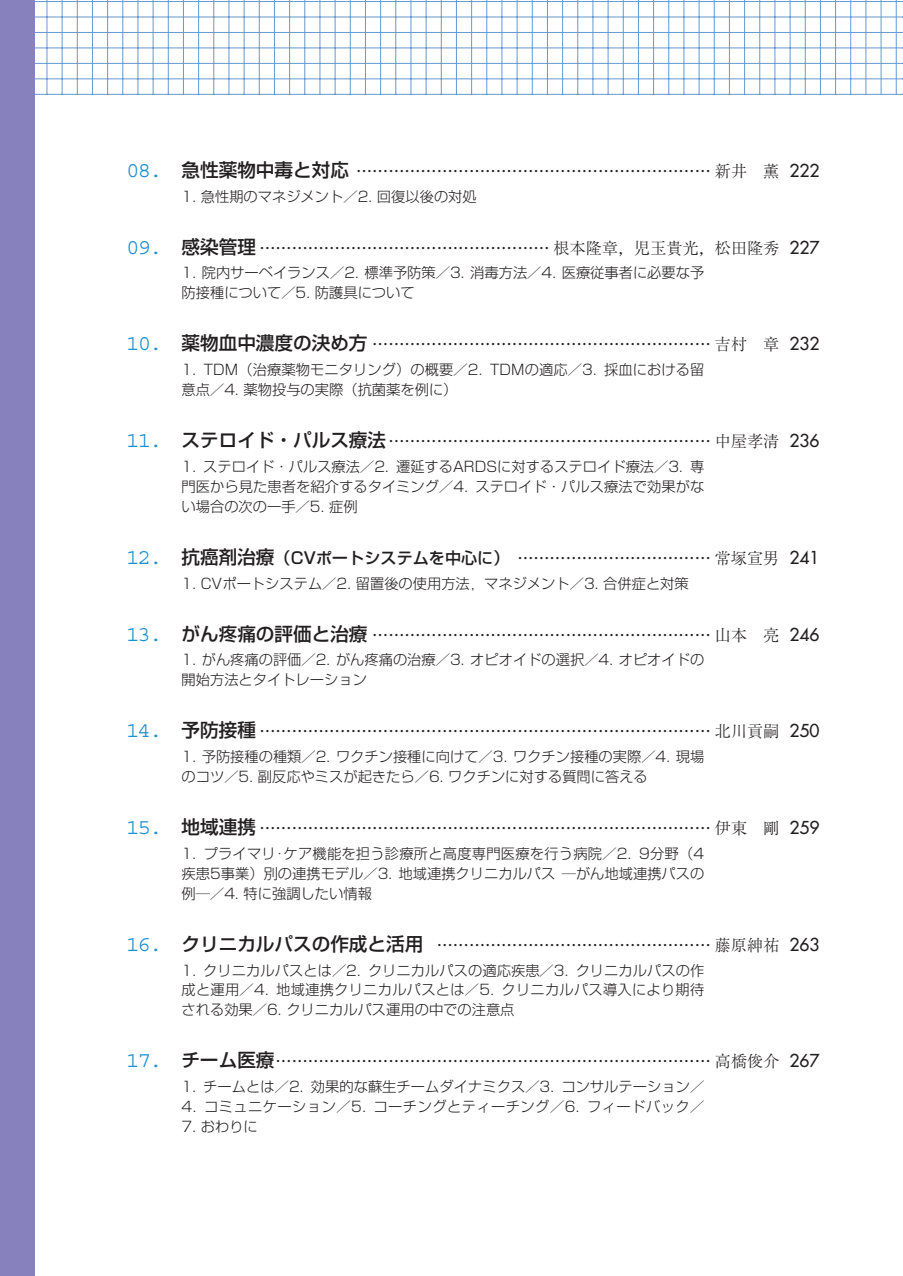
<style>
.page{position:relative;width:903px;height:1276px;background:#fff}
.page>*{position:absolute;margin:0;border:0;box-sizing:border-box;transform-origin:0 0}
.t1{font:300 16.1px "Ryumin";color:#231f20}
.t2{font:300 14.17px/19.8px "Shin Go";color:#231f20}
.t3{font:300 14.17px "Shin Go";letter-spacing:.03em;color:#231f20}
.s1{font-family:"Courier";font-weight:400;font-size:22.4px;color:#1d90d0}
.s2{font-family:"Shin Go";font-weight:500;font-size:18.55px}
.s3{font-family:"Futura";font-weight:400;font-size:17.32px}
.s4{font-family:"Shin Go";font-weight:500}
</style>
<div class="page">
<hr style="left:0;top:1px;width:903px;height:1px;background:#6599d1">
<hr style="left:0;top:17px;width:903px;height:1px;background:#6599d1">
<hr style="left:0;top:32px;width:903px;height:1px;background:#6599d1">
<hr style="left:0;top:47px;width:903px;height:1px;background:#6599d1">
<hr style="left:0;top:63px;width:903px;height:1px;background:#6599d1">
<hr style="left:0;top:78px;width:903px;height:1px;background:#6599d1">
<hr style="left:0;top:94px;width:903px;height:1px;background:#6599d1">
<hr style="left:46px;top:0;width:1px;height:95px;background:#6599d1">
<hr style="left:62px;top:0;width:1px;height:95px;background:#6599d1">
<hr style="left:77px;top:0;width:1px;height:95px;background:#6599d1">
<hr style="left:92px;top:0;width:1px;height:95px;background:#6599d1">
<hr style="left:107px;top:0;width:1px;height:95px;background:#6599d1">
<hr style="left:122px;top:0;width:1px;height:95px;background:#6599d1">
<hr style="left:137px;top:0;width:1px;height:95px;background:#6599d1">
<hr style="left:153px;top:0;width:1px;height:95px;background:#6599d1">
<hr style="left:168px;top:0;width:1px;height:95px;background:#6599d1">
<hr style="left:183px;top:0;width:1px;height:95px;background:#6599d1">
<hr style="left:198px;top:0;width:1px;height:95px;background:#6599d1">
<hr style="left:213px;top:0;width:1px;height:95px;background:#6599d1">
<hr style="left:228px;top:0;width:1px;height:95px;background:#6599d1">
<hr style="left:244px;top:0;width:1px;height:95px;background:#6599d1">
<hr style="left:259px;top:0;width:1px;height:95px;background:#6599d1">
<hr style="left:274px;top:0;width:1px;height:95px;background:#6599d1">
<hr style="left:289px;top:0;width:1px;height:95px;background:#6599d1">
<hr style="left:304px;top:0;width:1px;height:95px;background:#6599d1">
<hr style="left:319px;top:0;width:1px;height:95px;background:#6599d1">
<hr style="left:335px;top:0;width:1px;height:95px;background:#6599d1">
<hr style="left:350px;top:0;width:1px;height:95px;background:#6599d1">
<hr style="left:365px;top:0;width:1px;height:95px;background:#6599d1">
<hr style="left:380px;top:0;width:1px;height:95px;background:#6599d1">
<hr style="left:395px;top:0;width:1px;height:95px;background:#6599d1">
<hr style="left:410px;top:0;width:1px;height:95px;background:#6599d1">
<hr style="left:426px;top:0;width:1px;height:95px;background:#6599d1">
<hr style="left:441px;top:0;width:1px;height:95px;background:#6599d1">
<hr style="left:456px;top:0;width:1px;height:95px;background:#6599d1">
<hr style="left:471px;top:0;width:1px;height:95px;background:#6599d1">
<hr style="left:486px;top:0;width:1px;height:95px;background:#6599d1">
<hr style="left:501px;top:0;width:1px;height:95px;background:#6599d1">
<hr style="left:517px;top:0;width:1px;height:95px;background:#6599d1">
<hr style="left:532px;top:0;width:1px;height:95px;background:#6599d1">
<hr style="left:547px;top:0;width:1px;height:95px;background:#6599d1">
<hr style="left:562px;top:0;width:1px;height:95px;background:#6599d1">
<hr style="left:577px;top:0;width:1px;height:95px;background:#6599d1">
<hr style="left:592px;top:0;width:1px;height:95px;background:#6599d1">
<hr style="left:608px;top:0;width:1px;height:95px;background:#6599d1">
<hr style="left:623px;top:0;width:1px;height:95px;background:#6599d1">
<hr style="left:638px;top:0;width:1px;height:95px;background:#6599d1">
<hr style="left:653px;top:0;width:1px;height:95px;background:#6599d1">
<hr style="left:668px;top:0;width:1px;height:95px;background:#6599d1">
<hr style="left:683px;top:0;width:1px;height:95px;background:#6599d1">
<hr style="left:699px;top:0;width:1px;height:95px;background:#6599d1">
<hr style="left:714px;top:0;width:1px;height:95px;background:#6599d1">
<hr style="left:729px;top:0;width:1px;height:95px;background:#6599d1">
<hr style="left:744px;top:0;width:1px;height:95px;background:#6599d1">
<hr style="left:759px;top:0;width:1px;height:95px;background:#6599d1">
<hr style="left:774px;top:0;width:1px;height:95px;background:#6599d1">
<hr style="left:790px;top:0;width:1px;height:95px;background:#6599d1">
<hr style="left:805px;top:0;width:1px;height:95px;background:#6599d1">
<hr style="left:820px;top:0;width:1px;height:95px;background:#6599d1">
<hr style="left:835px;top:0;width:1px;height:95px;background:#6599d1">
<hr style="left:850px;top:0;width:1px;height:95px;background:#6599d1">
<hr style="left:865px;top:0;width:1px;height:95px;background:#6599d1">
<hr style="left:881px;top:0;width:1px;height:95px;background:#6599d1">
<hr style="left:896px;top:0;width:1px;height:95px;background:#6599d1">
<div style="left:0;top:0;width:35px;height:1276px;background:#8781bd"></div>
<p class="t1" style="left:126px;top:165px;width:695px"><span class="s1">08.</span> <span class="s2">急性薬物中毒と対応</span> ………………………………………………………… 新井　薫 <span class="s3">222</span></p>
<p class="t2" style="left:182px;top:188px;width:297px">1. 急性期のマネジメント／2. 回復以後の対処</p>
<p class="t1" style="left:126px;top:242px;width:695px"><span class="s1">09.</span> <span class="s2">感染管理</span> ……………………………………………… 根本隆章，児玉貴光，松田隆秀 <span class="s3">227</span></p>
<p class="t2" style="left:182px;top:265px;width:524px">1. 院内サーベイランス／2. 標準予防策／3. 消毒方法／4. 医療従事者に必要な予防接種について／5. 防護具について</p>
<p class="t1" style="left:126px;top:339px;width:695px"><span class="s1">10.</span> <span class="s2">薬物血中濃度の決め方</span> ……………………………………………………… 吉村　章 <span class="s3">232</span></p>
<p class="t2" style="left:182px;top:362px;width:524px">1. TDM（治療薬物モニタリング）の概要／2. TDMの適応／3. 採血における留意点／4. 薬物投与の実際（抗菌薬を例に）</p>
<p class="t1" style="left:126px;top:435px;width:695px"><span class="s1">11.</span> <span class="s2">ステロイド・パルス療法</span>…………………………………………………… 中屋孝清 <span class="s3">236</span></p>
<p class="t2" style="left:182px;top:459px;width:524px;text-align:justify">1. ステロイド・パルス療法／2. 遷延するARDSに対するステロイド療法／3. 専門医から見た患者を紹介するタイミング／4. ステロイド・パルス療法で効果がない場合の次の一手／5. 症例</p>
<p class="t1" style="left:126px;top:552px;width:695px"><span class="s1">12.</span> <span class="s2">抗癌剤治療</span><span class="s4">（CVポートシステムを中心に）</span> ……………………………… 常塚宣男 <span class="s3">241</span></p>
<p class="t2" style="left:182px;top:575px;width:509px">1. CVポートシステム／2. 留置後の使用方法，マネジメント／3. 合併症と対策</p>
<p class="t1" style="left:126px;top:629px;width:695px"><span class="s1">13.</span> <span class="s2">がん疼痛の評価と治療</span> ……………………………………………………… 山本　亮 <span class="s3">246</span></p>
<p class="t2" style="left:182px;top:652px;width:524px">1. がん疼痛の評価／2. がん疼痛の治療／3. オピオイドの選択／4. オピオイドの開始方法とタイトレーション</p>
<p class="t1" style="left:126px;top:726px;width:695px"><span class="s1">14.</span> <span class="s2">予防接種</span> ………………………………………………………………………… 北川貢嗣 <span class="s3">250</span></p>
<p class="t2" style="left:182px;top:749px;width:524px">1. 予防接種の種類／2. ワクチン接種に向けて／3. ワクチン接種の実際／4. 現場のコツ／5. 副反応やミスが起きたら／6. ワクチンに対する質問に答える</p>
<p class="t1" style="left:126px;top:822px;width:695px"><span class="s1">15.</span> <span class="s2">地域連携</span> ………………………………………………………………………… 伊東　剛 <span class="s3">259</span></p>
<p class="t2" style="left:182px;top:845px;width:524px;text-align:justify">1. プライマリ･ケア機能を担う診療所と高度専門医療を行う病院／2. 9分野（4疾患5事業）別の連携モデル／3. 地域連携クリニカルパス ―がん地域連携パスの例―／4. 特に強調したい情報</p>
<p class="t1" style="left:126px;top:939px;width:695px"><span class="s1">16.</span> <span class="s2">クリニカルパスの作成と活用</span> …………………………………………… 藤原紳祐 <span class="s3">263</span></p>
<p class="t2" style="left:182px;top:962px;width:524px;text-align:justify">1. クリニカルパスとは／2. クリニカルパスの適応疾患／3. クリニカルパスの作成と運用／4. 地域連携クリニカルパスとは／5. クリニカルパス導入により期待される効果／6. クリニカルパス運用の中での注意点</p>
<p class="t1" style="left:126px;top:1055px;width:695px"><span class="s1">17.</span> <span class="s2">チーム医療</span>……………………………………………………………………… 高橋俊介 <span class="s3">267</span></p>
<p class="t2" style="left:182px;top:1079px;width:524px">1. チームとは／2. 効果的な蘇生チームダイナミクス／3. コンサルテーション／</p>
<p class="t3" style="left:182px;top:1101px;width:524px">4. コミュニケーション／5. コーチングとティーチング／6. フィードバック／</p>
<p class="t2" style="left:182px;top:1118px;width:78px">7. おわりに</p>
</div>
